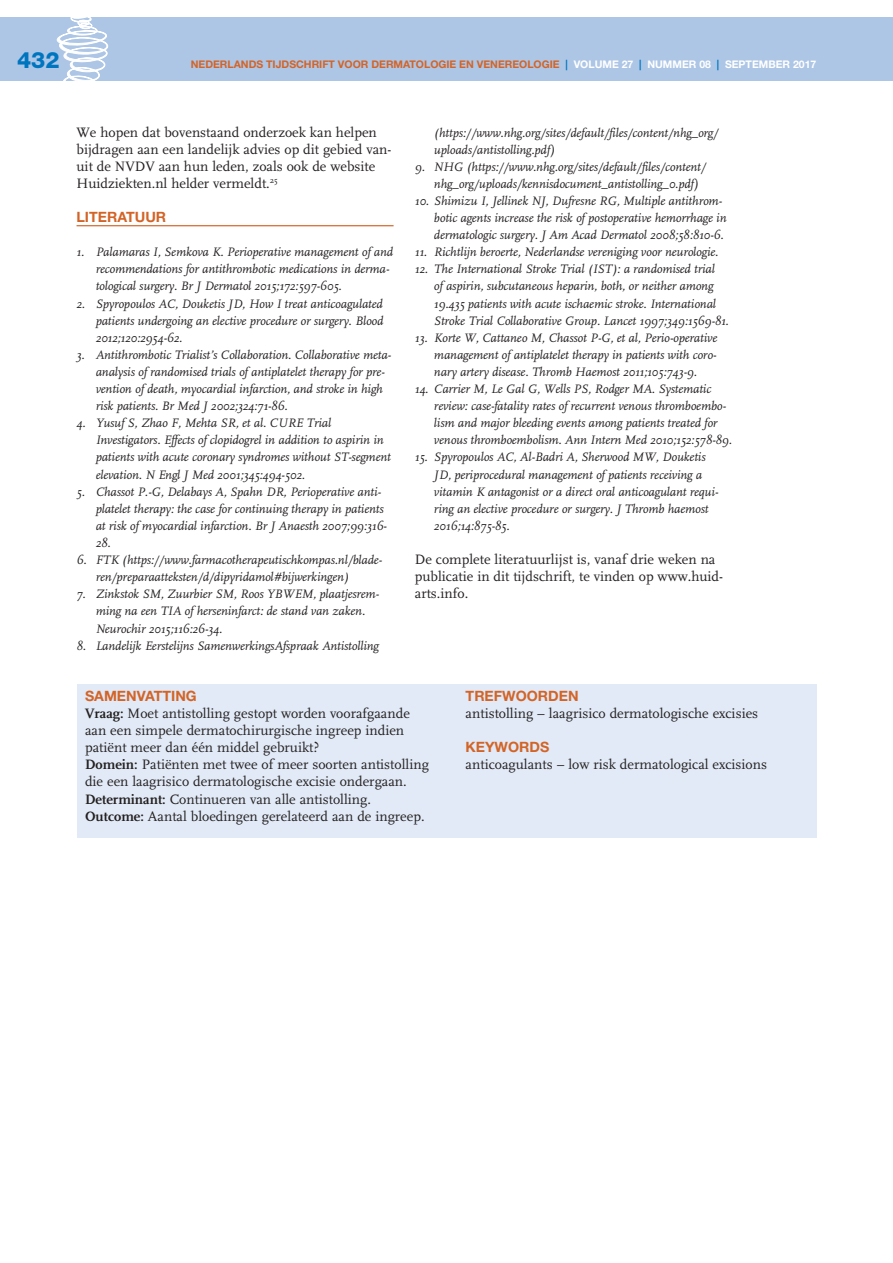
<style>
.page{position:relative;width:893px;height:1263px;background:#fff}
.page>*{position:absolute;margin:0;border:0;box-sizing:border-box;transform-origin:0 0}
.t1{font:800 22.5px "Helvetica Neue";color:#0075bf}
.samenvatting_plat{font:14.25px/17.1px "FF Scala";color:#231f20}
._7__Platte_tekst{font:14.25px/17.1px "FF Scala";color:#231f20}
.samenvatting_kop{font:700 14.25px "Helvetica Neue";color:#d36427}
._9__Literatuur_kop{font:700 14.25px "Helvetica Neue";color:#d36427}
.t2{font:italic 12.75px/17.1px "FF Scala";letter-spacing:-.01em;color:#231f20}
.t3{font:700 10.5px "Helvetica Neue";color:#d36427}
.s1{color:#0075bf}
.s2{color:#fff}
.s3{font-weight:700}
</style>
<div class="page">
<div style="left:0;top:17px;width:893px;height:64px;background:#adc6e6"></div>
<svg style="left:57px;top:17px;width:51px;height:64px"></svg>
<hr style="left:77px;top:225px;width:317px;height:1px;background:#d36427">
<div style="left:77px;top:684px;width:739px;height:154px;background:#e1eaf6"></div>
<h1 class="t1" style="left:17px;top:47px;width:44px">432</h1>
<p class="t3" style="left:191px;top:58px;width:627px">NEDERLANDS TIJDSCHRIFT VOOR DERMATOLOGIE EN VENEREOLOGIE <span class="s1">|</span> <span class="s2">VOLUME 27</span> <span class="s1">|</span> <span class="s2">NUMMER 08</span> <span class="s1">|</span> <span class="s2">SEPTEMBER 2017</span></p>
<p class="_7__Platte_tekst" style="left:77px;top:124px;width:316px">We hopen dat bovenstaand onderzoek kan helpen bijdragen aan een landelijk advies op dit gebied van&shy;uit de NVDV aan hun leden, zoals ook de website Huidziekten.nl helder vermeldt.<sup>25</sup></p>
<p class="_9__Literatuur_kop" style="left:77px;top:208px;width:91px">LITERATUUR</p>
<p class="t2" style="left:96px;top:244px;width:299px;text-indent:-19px">1. Palamaras I, Semkova K. Perioperative management of and recommendations for antithrombotic medications in derma&shy;tological surgery. Br J Dermatol 2015;172:597-605.</p>
<p class="t2" style="left:96px;top:295px;width:289px;text-align:justify;text-indent:-19px">2. Spyropoulos AC, Douketis JD, How I treat anticoagulated patients undergoing an elective procedure or surgery. Blood 2012;120:2954-62.</p>
<p class="t2" style="left:96px;top:347px;width:297px;text-indent:-19px">3. Antithrombotic Trialist’s Collaboration. Collaborative meta&shy;analysis of randomised trials of antiplatelet therapy for pre&shy;vention of death, myocardial infarction, and stroke in high risk patients. Br Med J 2002;324:71-86.</p>
<p class="t2" style="left:96px;top:415px;width:297px;text-indent:-19px">4. Yusuf S, Zhao F, Mehta SR, et al. CURE Trial Investigators. Effects of clopidogrel in addition to aspirin in patients with acute coronary syndromes without ST-segment elevation. N Engl J Med 2001;345:494-502.</p>
<p class="t2" style="left:96px;top:483px;width:293px;text-indent:-19px">5. Chassot P.-G, Delabays A, Spahn DR, Perioperative anti&shy;platelet therapy: the case for continuing therapy in patients at risk of myocardial infarction. Br J Anaesth 2007;99:316- 28.</p>
<p class="t2" style="left:96px;top:552px;width:288px;text-indent:-19px">6. FTK (https://www.farmacotherapeutischkompas.nl/blade&shy;ren/preparaatteksten/d/dipyridamol#bijwerkingen)</p>
<p class="t2" style="left:96px;top:586px;width:285px;text-indent:-19px">7. Zinkstok SM, Zuurbier SM, Roos YBWEM, plaatjesrem&shy;ming na een TIA of herseninfarct: de stand van zaken.<br>Neurochir 2015;116:26-34.</p>
<p class="t2" style="left:77px;top:637px;width:304px">8. Landelijk Eerstelijns SamenwerkingsAfspraak Antistolling</p>
<p class="samenvatting_kop" style="left:85px;top:687px;width:113px">SAMENVATTING</p>
<p class="samenvatting_plat" style="left:85px;top:705px;width:326px"><span class="s3">Vraag:</span> Moet antistolling gestopt worden voorafgaande aan een simpele dermatochirurgische ingreep indien patiënt meer dan één middel gebruikt?</p>
<p class="samenvatting_plat" style="left:85px;top:756px;width:345px"><span class="s3">Domein:</span> Patiënten met twee of meer soorten antistolling die een laagrisico dermatologische excisie ondergaan.</p>
<p class="samenvatting_plat" style="left:85px;top:790px;width:287px"><span class="s3">Determinant:</span> Continueren van alle antistolling.</p>
<p class="samenvatting_plat" style="left:85px;top:808px;width:341px"><span class="s3">Outcome:</span> Aantal bloedingen gerelateerd aan de ingreep.</p>
<p class="t2" style="left:434px;top:124px;width:286px">(https://www.nhg.org/sites/default/files/content/nhg_org/ uploads/antistolling.pdf)</p>
<p class="t2" style="left:434px;top:158px;width:273px;text-indent:-19px">9. NHG (https://www.nhg.org/sites/default/files/content/ nhg_org/uploads/kennisdocument_antistolling_0.pdf)</p>
<p class="t2" style="left:434px;top:193px;width:294px;text-indent:-19px">10. Shimizu I, Jellinek NJ, Dufresne RG, Multiple antithrom&shy;botic agents increase the risk of postoperative hemorrhage in dermatologic surgery. J Am Acad Dermatol 2008;58:810-6.</p>
<p class="t2" style="left:415px;top:244px;width:305px">11. Richtlijn beroerte, Nederlandse vereniging voor neurologie.</p>
<p class="t2" style="left:434px;top:261px;width:296px;text-indent:-19px">12. The International Stroke Trial (IST): a randomised trial<br>of aspirin, subcutaneous heparin, both, or neither among 19.435 patients with acute ischaemic stroke. International Stroke Trial Collaborative Group. Lancet 1997;349:1569-81.</p>
<p class="t2" style="left:434px;top:329px;width:285px;text-align:justify;text-indent:-19px">13. Korte W, Cattaneo M, Chassot P-G, et al, Perio-operative management of antiplatelet therapy in patients with coro&shy;nary artery disease. Thromb Haemost 2011;105:743-9.</p>
<p class="t2" style="left:434px;top:381px;width:299px;text-indent:-19px">14. Carrier M, Le Gal G, Wells PS, Rodger MA. Systematic review: case-fatality rates of recurrent venous thromboembo&shy;lism and major bleeding events among patients treated for venous thromboembolism. Ann Intern Med 2010;152:578-89.</p>
<p class="t2" style="left:434px;top:449px;width:286px;text-indent:-19px">15. Spyropoulos AC, Al-Badri A, Sherwood MW, Douketis JD, periprocedural management of patients receiving a vitamin K antagonist or a direct oral anticoagulant requi&shy;ring an elective procedure or surgery. J Thromb haemost 2016;14:875-85.</p>
<p class="_7__Platte_tekst" style="left:415px;top:551px;width:310px">De complete literatuurlijst is, vanaf drie weken na publicatie in dit tijdschrift, te vinden op www.huid&shy;arts.info.</p>
<p class="samenvatting_kop" style="left:466px;top:687px;width:114px">TREFWOORDEN</p>
<p class="samenvatting_plat" style="left:466px;top:705px;width:294px">antistolling – laagrisico dermatologische excisies</p>
<p class="samenvatting_kop" style="left:466px;top:738px;width:85px">KEYWORDS</p>
<p class="samenvatting_plat" style="left:466px;top:756px;width:303px">anticoagulants – low risk dermatological excisions</p>
</div>
